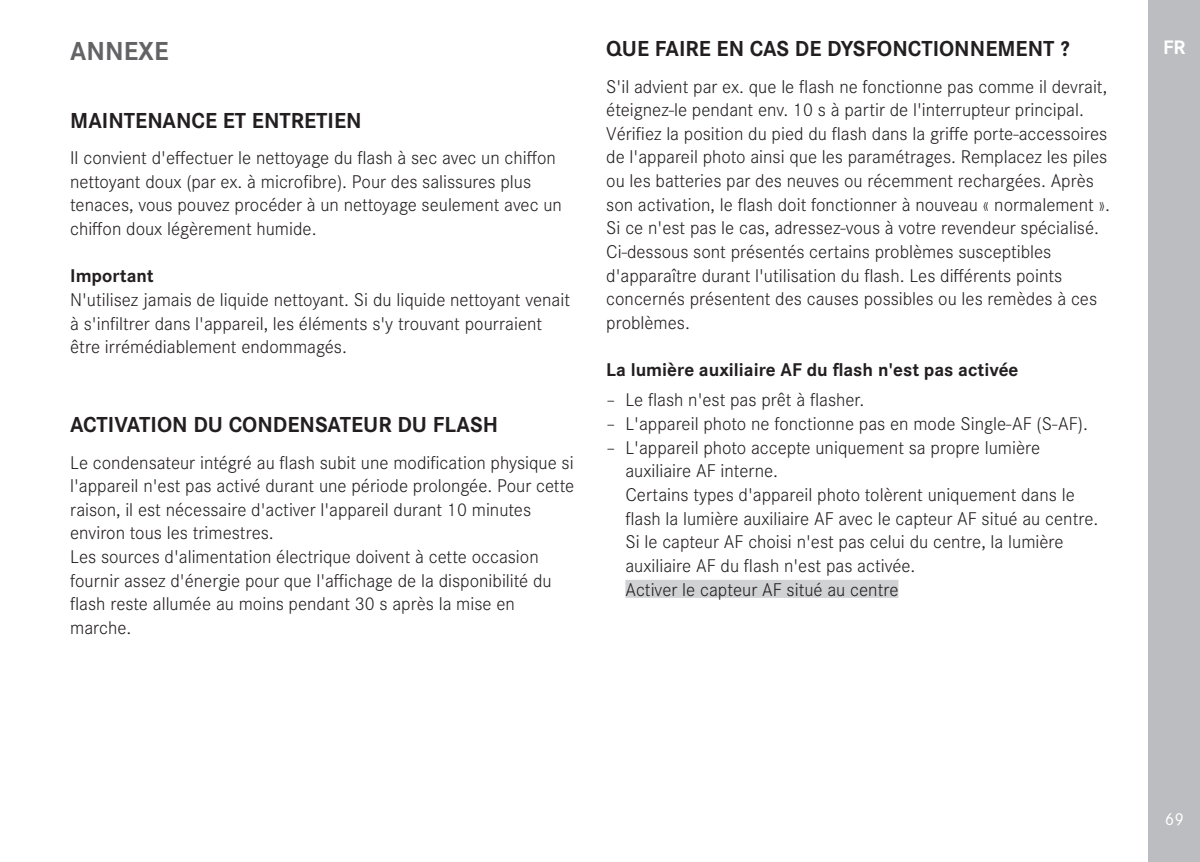
<style>
.page{position:relative;width:1200px;height:862px;background:#fff}
.page>*{position:absolute;margin:0;border:0;box-sizing:border-box;transform-origin:0 0}
.t1{font:700 27px "Corporate S";color:#636366}
.t2{font:700 22.5px "Corporate S";color:#231f20}
.t3{font:700 20.25px "Corporate S";color:#fff}
.t4{font:300 19.12px/23.6px "Corporate S";color:#231f20}
.t5{font:700 19.12px "Corporate S";color:#231f20}
.t6{font:18px "Corporate S";color:#fff}
</style>
<div class="page">
<div style="left:1148px;top:0;width:51px;height:861px;background:#bcbdc0"></div>
<div style="left:625px;top:579px;width:273px;height:18px;background:#d1d2d4"></div>
<h1 class="t1" style="left:70px;top:29px;width:100px">ANNEXE</h1>
<p class="t2" style="left:70px;top:102px;width:293px">MAINTENANCE ET ENTRETIEN</p>
<p class="t4" style="left:70px;top:145px;width:493px">Il convient d'effectuer le nettoyage du flash à sec avec un chiffon nettoyant doux (par ex. à microfibre). Pour des salissures plus tenaces, vous pouvez procéder à un nettoyage seulement avec un chiffon doux légèrement humide.</p>
<p class="t5" style="left:70px;top:261px;width:85px">Important</p>
<p class="t4" style="left:70px;top:286px;width:501px">N'utilisez jamais de liquide nettoyant. Si du liquide nettoyant venait à s'infiltrer dans l'appareil, les éléments s'y trouvant pourraient être irrémédiablement endommagés.</p>
<p class="t2" style="left:70px;top:406px;width:429px">ACTIVATION DU CONDENSATEUR DU FLASH</p>
<p class="t4" style="left:70px;top:449px;width:505px">Le condensateur intégré au flash subit une modification physique si l'appareil n'est pas activé durant une période prolongée. Pour cette raison, il est nécessaire d'activer l'appareil durant 10 minutes environ tous les trimestres.<br>Les sources d'alimentation électrique doivent à cette occasion fournir assez d'énergie pour que l'affichage de la disponibilité du flash reste allumée au moins pendant 30 s après la mise en marche.</p>
<p class="t2" style="left:606px;top:31px;width:464px">QUE FAIRE EN CAS DE DYSFONCTIONNEMENT ?</p>
<p class="t4" style="left:606px;top:73px;width:505px">S'il advient par ex. que le flash ne fonctionne pas comme il devrait, éteignez-le pendant env. 10 s à partir de l'interrupteur principal.<br>Vérifiez la position du pied du flash dans la griffe porte-accessoires de l'appareil photo ainsi que les paramétrages. Remplacez les piles ou les batteries par des neuves ou récemment rechargées. Après son activation, le flash doit fonctionner à nouveau « normalement ».<br>Si ce n'est pas le cas, adressez-vous à votre revendeur spécialisé.<br>Ci-dessous sont présentés certains problèmes susceptibles d'apparaître durant l'utilisation du flash. Les différents points concernés présentent des causes possibles ou les remèdes à ces problèmes.</p>
<p class="t5" style="left:606px;top:354px;width:413px">La lumière auxiliaire AF du flash n'est pas activée</p>
<p class="t4" style="left:606px;top:387px;width:259px">– Le flash n'est pas prêt à flasher.</p>
<p class="t4" style="left:606px;top:410px;width:483px">– L'appareil photo ne fonctionne pas en mode Single-AF (S-AF).</p>
<p class="t4" style="left:625px;top:434px;width:474px;text-indent:-19px">– L'appareil photo accepte uniquement sa propre lumière auxiliaire AF interne.<br>Certains types d'appareil photo tolèrent uniquement dans le flash la lumière auxiliaire AF avec le capteur AF situé au centre.<br>Si le capteur AF choisi n'est pas celui du centre, la lumière auxiliaire AF du flash n'est pas activée.<br>Activer le capteur AF situé au centre</p>
<p class="t3" style="left:1162px;top:32px;width:24px">FR</p>
<p class="t6" style="left:1164px;top:806px;width:21px">69</p>
</div>
